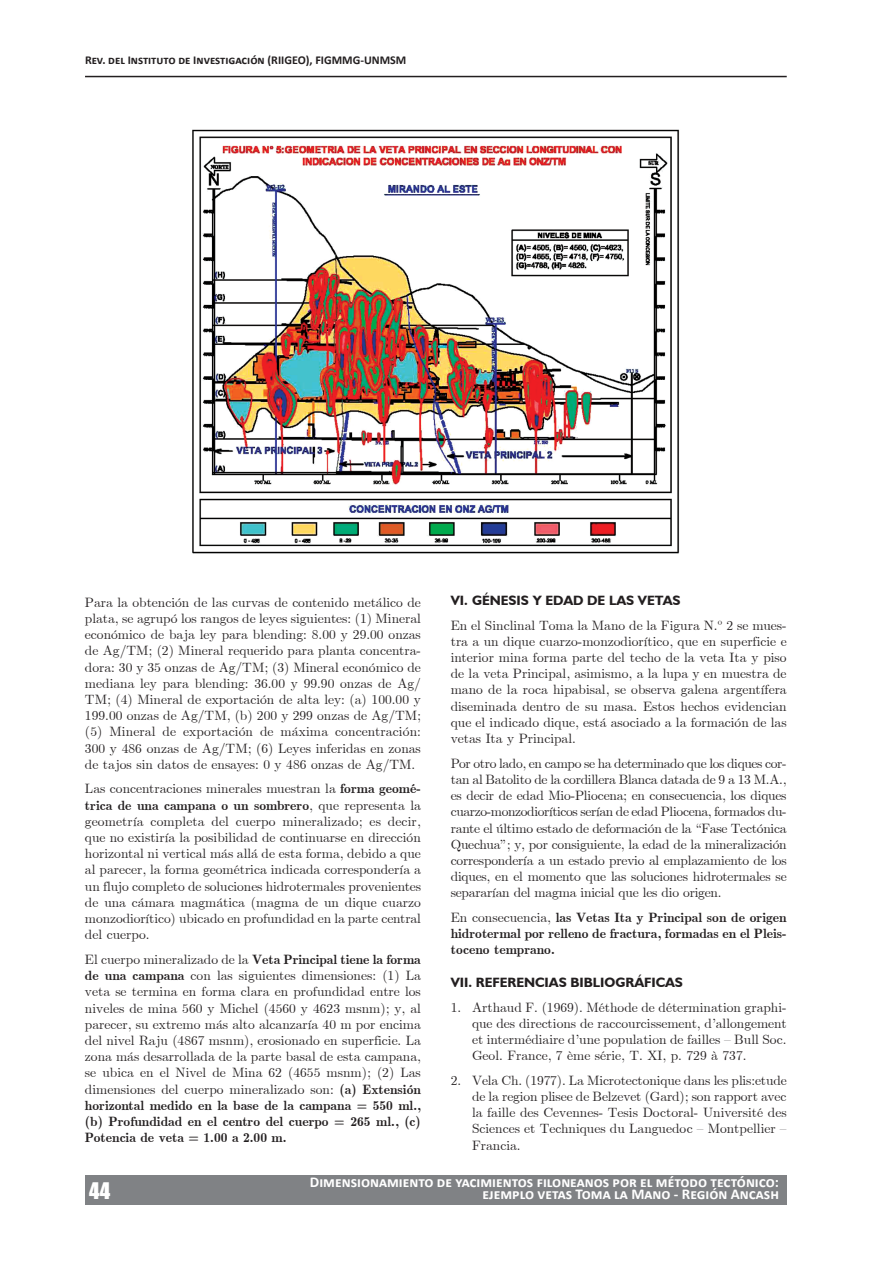
<style>
.page{position:relative;width:893px;height:1263px;background:#fff}
.page>*{position:absolute;margin:0;border:0;box-sizing:border-box;transform-origin:0 0}
.t1{font:21px "Impact";color:#fff}
.t2{font:700 15px/12px "Calibri";color:#fff;text-align:right}
.t3{font:13.5px/16.2px "Euclid";color:#231f20;text-align:justify}
.t4{font:700 13.5px/16.2px "Euclid";color:#231f20;text-align:justify}
.t5{font:700 13.5px "Humanist 521 BT";color:#231f20}
.t6{font:700 12px "Calibri";color:#231f20}
.s1{font-weight:700}
.s2{font-weight:400}
</style>
<div class="page">
<div style="left:85px;top:1175px;width:702px;height:30px;background:#808285"></div>
<hr style="left:85px;top:76px;width:702px;height:1px;background:#231f20">
<img style="left:192px;top:129px;width:488px;height:425px">
<p class="t6" style="left:85px;top:52px;width:323px">Rev. del Instituto de Investigación (RIIGEO), FIGMMG-UNMSM</p>
<p class="t3" style="left:85px;top:594px;width:338px">Para la obtención de las curvas de contenido metálico de plata, se agrupó los rangos de leyes siguientes: (1) Mineral económico de baja ley para blending: 8.00 y 29.00 onzas de Ag/TM; (2) Mineral requerido para planta concentra&shy;dora: 30 y 35 onzas de Ag/TM; (3) Mineral económico de mediana ley para blending: 36.00 y 99.90 onzas de Ag/ TM; (4) Mineral de exportación de alta ley: (a) 100.00 y 199.00 onzas de Ag/TM, (b) 200 y 299 onzas de Ag/TM; (5) Mineral de exportación de máxima concentración:<br>300 y 486 onzas de Ag/TM; (6) Leyes inferidas en zonas de tajos sin datos de ensayes: 0 y 486 onzas de Ag/TM.</p>
<p class="t3" style="left:85px;top:781px;width:338px">Las concentraciones minerales muestran la <span class="s1">forma geomé&shy;trica de una campana o un sombrero</span>, que representa la geometría completa del cuerpo mineralizado; es decir, que no existiría la posibilidad de continuarse en dirección horizontal ni vertical más allá de esta forma, debido a que al parecer, la forma geométrica indicada correspondería a un flujo completo de soluciones hidrotermales provenientes de una cámara magmática (magma de un dique cuarzo monzodiorítico) ubicado en profundidad en la parte central del cuerpo.</p>
<p class="t3" style="left:85px;top:951px;width:337px">El cuerpo mineralizado de la <span class="s1">Veta Principal tiene la forma de una campana</span> con las siguientes dimensiones: (1) La veta se termina en forma clara en profundidad entre los niveles de mina 560 y Michel (4560 y 4623 msnm); y, al parecer, su extremo más alto alcanzaría 40 m por encima del nivel Raju (4867 msnm), erosionado en superficie. La zona más desarrollada de la parte basal de esta campana, se ubica en el Nivel de Mina 62 (4655 msnm); (2) Las dimensiones del cuerpo mineralizado son: <span class="s1">(a) Extensión horizontal medido en la base de la campana = 550 ml., (b) Profundidad en el centro del cuerpo = 265 ml., (c)<br>Potencia de veta = 1.00 a 2.00 m.</span></p>
<p class="t5" style="left:451px;top:592px;width:231px">VI. GÉNESIS Y EDAD DE LAS VETAS</p>
<p class="t3" style="left:451px;top:617px;width:337px">En el Sinclinal Toma la Mano de la Figura N.º 2 se mues&shy;tra a un dique cuarzo-monzodiorítico, que en superficie e interior mina forma parte del techo de la veta Ita y piso de la veta Principal, asimismo, a la lupa y en muestra de mano de la roca hipabisal, se observa galena argentífera diseminada dentro de su masa. Estos hechos evidencian que el indicado dique, está asociado a la formación de las vetas Ita y Principal.</p>
<p class="t3" style="left:451px;top:755px;width:337px">Por otro lado, en campo se ha determinado que los diques cor&shy;tan al Batolito de la cordillera Blanca datada de 9 a 13 M.A., es decir de edad Mio-Pliocena; en consecuencia, los diques cuarzo-monzodioríticos serían de edad Pliocena, formados du&shy;rante el último estado de deformación de la “Fase Tectónica Quechua”; y, por consiguiente, la edad de la mineralización correspondería a un estado previo al emplazamiento de los diques, en el momento que las soluciones hidrotermales se separarían del magma inicial que les dio origen.</p>
<p class="t4" style="left:451px;top:910px;width:337px"><span class="s2">En consecuencia,</span> las Vetas Ita y Principal son de origen hidrotermal por relleno de fractura, formadas en el Pleis&shy;toceno temprano.</p>
<p class="t5" style="left:451px;top:974px;width:234px">VII. REFERENCIAS BIBLIOGRÁFICAS</p>
<p class="t3" style="left:472px;top:999px;width:316px;text-indent:-21px">1. Arthaud F. (1969). Méthode de détermination graphi&shy;que des directions de raccourcissement, d’allongement et intermédiaire d’une population de failles – Bull Soc.<br>Geol. France, 7 ème série, T. XI, p. 729 à 737.</p>
<p class="t3" style="left:472px;top:1072px;width:316px;text-indent:-21px">2. Vela Ch. (1977). La Microtectonique dans les plis:etude de la region plisee de Belzevet (Gard); son rapport avec la faille des Cevennes- Tesis Doctoral- Université des Sciences et Techniques du Languedoc – Montpellier – Francia.</p>
<h1 class="t1" style="left:89px;top:1174px;width:23px">44</h1>
<p class="t2" style="left:310px;top:1176px;width:471px">Dimensionamiento de yacimientos filoneanos por el método tectónico: ejemplo vetas Toma la Mano - Región Ancash</p>
</div>
